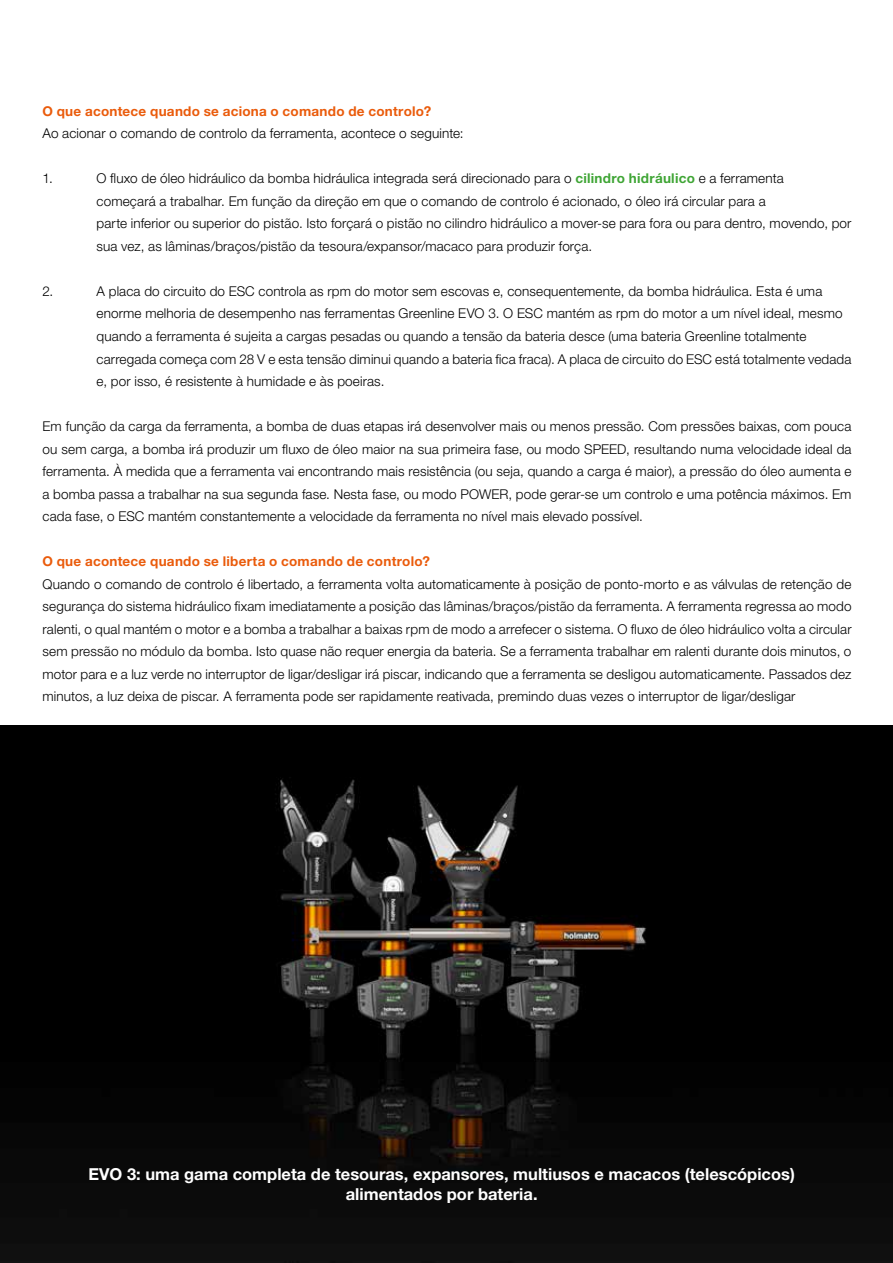
<style>
.page{position:relative;width:893px;height:1263px;background:#fff}
.page>*{position:absolute;margin:0;border:0;box-sizing:border-box;transform-origin:0 0}
.t1{font:700 16.5px/19.8px "Helvetica Neue LT Std";color:#fff;text-align:center}
.t2{font:300 13.5px/22.5px "Helvetica Neue LT Std";letter-spacing:.01em;color:#000}
.t3{font:700 13.5px "Helvetica Neue LT Std";letter-spacing:.02em;color:#ea5b0b}
.s1{font-weight:700;color:#3fa535}
</style>
<div class="page">
<img style="left:0;top:725px;width:893px;height:538px">
<p class="t3" style="left:43px;top:103px;width:390px">O que acontece quando se aciona o comando de controlo?</p>
<p class="t2" style="left:43px;top:122px;width:423px">Ao acionar o comando de controlo da ferramenta, acontece o seguinte:</p>
<p class="t2" style="left:43px;top:167px;width:12px">1.</p>
<p class="t2" style="left:97px;top:167px;width:756px">O fluxo de óleo hidráulico da bomba hidráulica integrada será direcionado para o <span class="s1">cilindro hidráulico</span> e a ferramenta<br>começará a trabalhar. Em função da direção em que o comando de controlo é acionado, o óleo irá circular para a<br>parte inferior ou superior do pistão. Isto forçará o pistão no cilindro hidráulico a mover-se para fora ou para dentro, movendo, por sua vez, as lâminas/braços/pistão da tesoura/expansor/macaco para produzir força.</p>
<p class="t2" style="left:43px;top:280px;width:12px">2.</p>
<p class="t2" style="left:97px;top:280px;width:756px">A placa do circuito do ESC controla as rpm do motor sem escovas e, consequentemente, da bomba hidráulica. Esta é uma enorme melhoria de desempenho nas ferramentas Greenline EVO 3. O ESC mantém as rpm do motor a um nível ideal, mesmo quando a ferramenta é sujeita a cargas pesadas ou quando a tensão da bateria desce (uma bateria Greenline totalmente carregada começa com 28 V e esta tensão diminui quando a bateria fica fraca). A placa de circuito do ESC está totalmente vedada e, por isso, é resistente à humidade e às poeiras.</p>
<p class="t2" style="left:43px;top:415px;width:811px;text-align:justify">Em função da carga da ferramenta, a bomba de duas etapas irá desenvolver mais ou menos pressão. Com pressões baixas, com pouca ou sem carga, a bomba irá produzir um fluxo de óleo maior na sua primeira fase, ou modo SPEED, resultando numa velocidade ideal da ferramenta. À medida que a ferramenta vai encontrando mais resistência (ou seja, quando a carga é maior), a pressão do óleo aumenta e a bomba passa a trabalhar na sua segunda fase. Nesta fase, ou modo POWER, pode gerar-se um controlo e uma potência máximos. Em cada fase, o ESC mantém constantemente a velocidade da ferramenta no nível mais elevado possível.</p>
<p class="t3" style="left:43px;top:553px;width:389px">O que acontece quando se liberta o comando de controlo?</p>
<p class="t2" style="left:43px;top:572px;width:811px;text-align:justify">Quando o comando de controlo é libertado, a ferramenta volta automaticamente à posição de ponto-morto e as válvulas de retenção de segurança do sistema hidráulico fixam imediatamente a posição das lâminas/braços/pistão da ferramenta. A ferramenta regressa ao modo ralenti, o qual mantém o motor e a bomba a trabalhar a baixas rpm de modo a arrefecer o sistema. O fluxo de óleo hidráulico volta a circular sem pressão no módulo da bomba. Isto quase não requer energia da bateria. Se a ferramenta trabalhar em ralenti durante dois minutos, o motor para e a luz verde no interruptor de ligar/desligar irá piscar, indicando que a ferramenta se desligou automaticamente. Passados dez minutos, a luz deixa de piscar. A ferramenta pode ser rapidamente reativada, premindo duas vezes o interruptor de ligar/desligar</p>
<p class="t1" style="left:89px;top:1164px;width:708px">EVO 3: uma gama completa de tesouras, expansores, multiusos e macacos (telescópicos) alimentados por bateria.</p>
</div>
